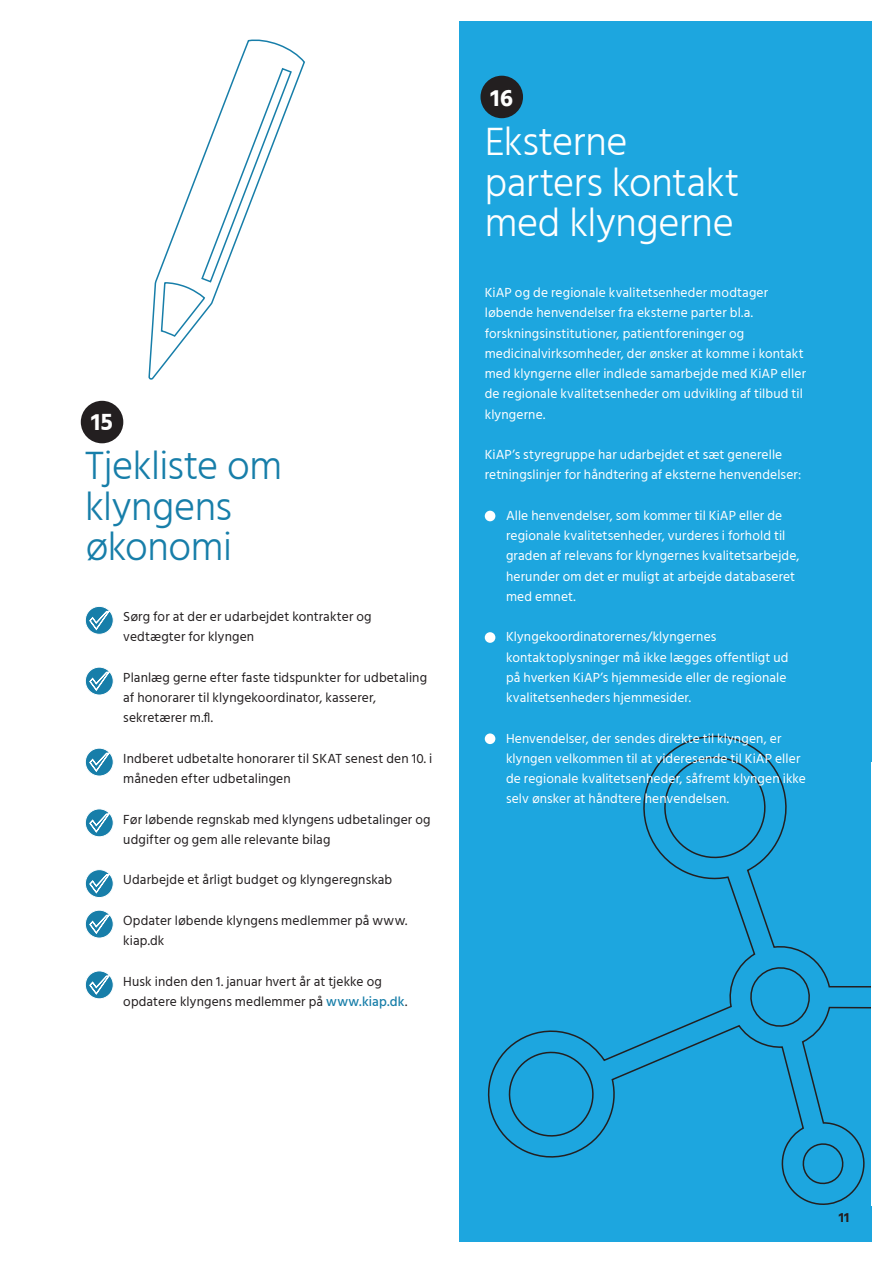
<style>
.page{position:relative;width:893px;height:1263px;background:#fff}
.page>*{position:absolute;margin:0;border:0;box-sizing:border-box;transform-origin:0 0}
.kiap-1{font:300 40.5px/40.5px "Hind Siliguri";letter-spacing:-.005em;color:#fff}
.kiap-1-2{font:300 40.5px/40.5px "Hind Siliguri";letter-spacing:-.01em;color:#177ea9}
.kiap-1-3{font:700 24px "Hind Siliguri";color:#fff}
.brød-indryk{font:13.5px/20.2px "Hind Siliguri";letter-spacing:.01em;color:#fff}
.brød-indryk-2{font:13.5px/20.2px "Hind Siliguri";letter-spacing:.01em;color:#231f20}
.brød{font:13.5px/20.2px "Hind Siliguri";letter-spacing:.01em;color:#fff}
.t1{font:700 13.5px "Hind Siliguri";color:#231f20}
.s1{font-weight:500;color:#177ea9}
</style>
<div class="page">
<div style="left:459px;top:21px;width:413px;height:1221px;background:#1da6df"></div>
<svg style="left:484px;top:734px;width:388px;height:472px"></svg>
<svg style="left:148px;top:39px;width:157px;height:341px"></svg>
<div style="left:81px;top:401px;width:42px;height:42px;background:#231f20;border-radius:50%"></div>
<div style="left:480px;top:76px;width:43px;height:42px;background:#231f20;border-radius:50%"></div>
<svg style="left:85px;top:606px;width:29px;height:29px"></svg>
<svg style="left:85px;top:667px;width:29px;height:28px"></svg>
<svg style="left:85px;top:748px;width:29px;height:28px"></svg>
<svg style="left:85px;top:809px;width:29px;height:28px"></svg>
<svg style="left:85px;top:869px;width:29px;height:29px"></svg>
<svg style="left:85px;top:910px;width:29px;height:28px"></svg>
<svg style="left:85px;top:971px;width:29px;height:28px"></svg>
<div style="left:485px;top:511px;width:10px;height:10px;background:#fff;border-radius:50%"></div>
<div style="left:485px;top:632px;width:10px;height:11px;background:#fff;border-radius:50%"></div>
<div style="left:485px;top:733px;width:10px;height:11px;background:#fff;border-radius:50%"></div>
<p class="kiap-1-3" style="left:91px;top:403px;width:23px">15</p>
<p class="kiap-1-2" style="left:85px;top:445px;width:199px">Tjekliste om klyngens økonomi</p>
<p class="brød-indryk-2" style="left:123px;top:607px;width:250px">Sørg for at der er udarbejdet kontrakter og vedtægter for klyngen</p>
<p class="brød-indryk-2" style="left:123px;top:668px;width:305px">Planlæg gerne efter faste tidspunkter for udbetaling af honorarer til klyngekoordinator, kasserer, sekretærer m.fl.</p>
<p class="brød-indryk-2" style="left:123px;top:749px;width:310px">Indberet udbetalte honorarer til SKAT senest den 10. i måneden efter udbetalingen</p>
<p class="brød-indryk-2" style="left:123px;top:810px;width:309px">Før løbende regnskab med klyngens udbetalinger og udgifter og gem alle relevante bilag</p>
<p class="brød-indryk-2" style="left:123px;top:871px;width:270px">Udarbejde et årligt budget og klyngeregnskab</p>
<p class="brød-indryk-2" style="left:123px;top:911px;width:286px">Opdater løbende klyngens medlemmer på www. kiap.dk</p>
<p class="brød-indryk-2" style="left:123px;top:972px;width:285px">Husk inden den 1. januar hvert år at tjekke og opdatere klyngens medlemmer på <span class="s1">www.kiap.dk</span>.</p>
<p class="kiap-1-3" style="left:491px;top:79px;width:24px">16</p>
<p class="kiap-1" style="left:485px;top:121px;width:256px">Eksterne parters kontakt med klyngerne</p>
<p class="brød" style="left:485px;top:283px;width:323px">KiAP og de regionale kvalitetsenheder modtager løbende henvendelser fra eksterne parter bl.a. forskningsinstitutioner, patientforeninger og medicinalvirksomheder, der ønsker at komme i kontakt med klyngerne eller indlede samarbejde med KiAP eller de regionale kvalitetsenheder om udvikling af tilbud til klyngerne.</p>
<p class="brød" style="left:485px;top:445px;width:318px">KiAP’s styregruppe har udarbejdet et sæt generelle retningslinjer for håndtering af eksterne henvendelser:</p>
<p class="brød-indryk" style="left:506px;top:506px;width:295px">Alle henvendelser, som kommer til KiAP eller de regionale kvalitetsenheder, vurderes i forhold til graden af relevans for klyngernes kvalitetsarbejde, herunder om det er muligt at arbejde databaseret med emnet.</p>
<p class="brød-indryk" style="left:506px;top:628px;width:284px">Klyngekoordinatorernes/klyngernes kontaktoplysninger må ikke lægges offentligt ud på hverken KiAP’s hjemmeside eller de regionale kvalitetsenheders hjemmesider.</p>
<p class="brød-indryk" style="left:506px;top:729px;width:301px">Henvendelser, der sendes direkte til klyngen, er klyngen velkommen til at videresende til KiAP eller de regionale kvalitetsenheder, såfremt klyngen ikke selv ønsker at håndtere henvendelsen.</p>
<p class="t1" style="left:839px;top:1206px;width:12px">11</p>
</div>
